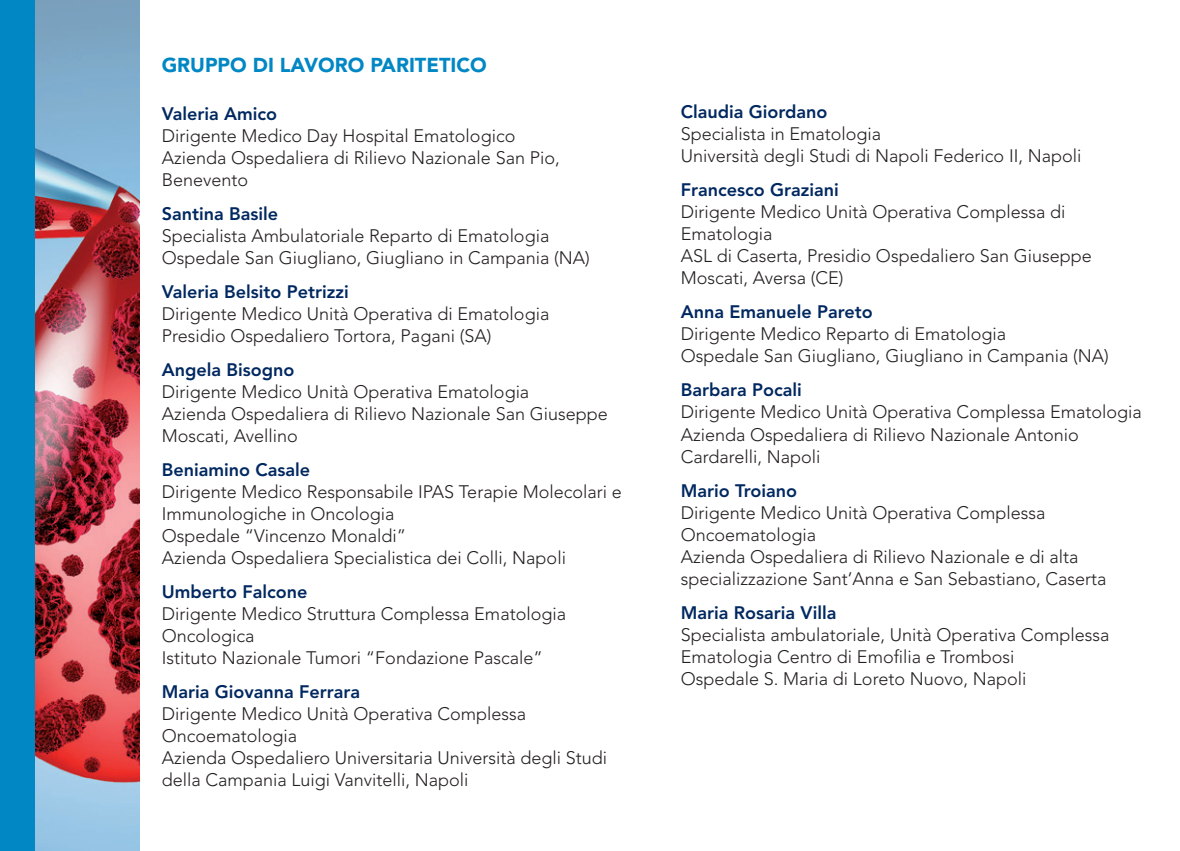
<style>
.page{position:relative;width:1180px;height:851px;background:#fff}
.page>*{position:absolute;margin:0;border:0;box-sizing:border-box;transform-origin:0 0}
.t1{font:900 20px "Avenir LT Std";color:#0087c4}
.t2{font:300 18px/22px "Avenir LT Std";color:#231f20}
.t3{font:800 18px "Avenir LT Std";color:#002860}
</style>
<div class="page">
<img style="left:34px;top:0;width:105px;height:850px">
<div style="left:0;top:0;width:34px;height:850px;background:#0087c4"></div>
<p class="t1" style="left:162px;top:53px;width:326px">GRUPPO DI LAVORO PARITETICO</p>
<p class="t3" style="left:162px;top:103px;width:117px">Valeria Amico</p>
<p class="t2" style="left:162px;top:125px;width:399px">Dirigente Medico Day Hospital Ematologico<br>Azienda Ospedaliera di Rilievo Nazionale San Pio,<br>Benevento</p>
<p class="t3" style="left:162px;top:203px;width:118px">Santina Basile</p>
<p class="t2" style="left:162px;top:225px;width:429px">Specialista Ambulatoriale Reparto di Ematologia<br>Ospedale San Giugliano, Giugliano in Campania (NA)</p>
<p class="t3" style="left:162px;top:281px;width:189px">Valeria Belsito Petrizzi</p>
<p class="t2" style="left:162px;top:303px;width:389px">Dirigente Medico Unità Operativa di Ematologia<br>Presidio Ospedaliero Tortora, Pagani (SA)</p>
<p class="t3" style="left:162px;top:359px;width:134px">Angela Bisogno</p>
<p class="t2" style="left:162px;top:381px;width:447px">Dirigente Medico Unità Operativa Ematologia<br>Azienda Ospedaliera di Rilievo Nazionale San Giuseppe<br>Moscati, Avellino</p>
<p class="t3" style="left:162px;top:459px;width:150px">Beniamino Casale</p>
<p class="t2" style="left:162px;top:481px;width:461px">Dirigente Medico Responsabile IPAS Terapie Molecolari e Immunologiche in Oncologia<br>Ospedale “Vincenzo Monaldi”<br>Azienda Ospedaliera Specialistica dei Colli, Napoli</p>
<p class="t3" style="left:162px;top:581px;width:147px">Umberto Falcone</p>
<p class="t2" style="left:162px;top:603px;width:406px">Dirigente Medico Struttura Complessa Ematologia<br>Oncologica<br>Istituto Nazionale Tumori “Fondazione Pascale”</p>
<p class="t3" style="left:162px;top:681px;width:200px">Maria Giovanna Ferrara</p>
<p class="t2" style="left:162px;top:703px;width:447px">Dirigente Medico Unità Operativa Complessa Oncoematologia<br>Azienda Ospedaliero Universitaria Università degli Studi della Campania Luigi Vanvitelli, Napoli</p>
<p class="t3" style="left:680px;top:101px;width:148px">Claudia Giordano</p>
<p class="t2" style="left:680px;top:123px;width:402px">Specialista in Ematologia<br>Università degli Studi di Napoli Federico II, Napoli</p>
<p class="t3" style="left:680px;top:179px;width:160px">Francesco Graziani</p>
<p class="t2" style="left:680px;top:201px;width:412px">Dirigente Medico Unità Operativa Complessa di<br>Ematologia<br>ASL di Caserta, Presidio Ospedaliero San Giuseppe<br>Moscati, Aversa (CE)</p>
<p class="t3" style="left:680px;top:301px;width:193px">Anna Emanuele Pareto</p>
<p class="t2" style="left:680px;top:323px;width:429px">Dirigente Medico Reparto di Ematologia<br>Ospedale San Giugliano, Giugliano in Campania (NA)</p>
<p class="t3" style="left:680px;top:379px;width:123px">Barbara Pocali</p>
<p class="t2" style="left:680px;top:401px;width:462px">Dirigente Medico Unità Operativa Complessa Ematologia<br>Azienda Ospedaliera di Rilievo Nazionale Antonio<br>Cardarelli, Napoli</p>
<p class="t3" style="left:680px;top:479px;width:118px">Mario Troiano</p>
<p class="t2" style="left:680px;top:501px;width:427px">Dirigente Medico Unità Operativa Complessa Oncoematologia<br>Azienda Ospedaliera di Rilievo Nazionale e di alta specializzazione Sant’Anna e San Sebastiano, Caserta</p>
<p class="t3" style="left:680px;top:601px;width:157px">Maria Rosaria Villa</p>
<p class="t2" style="left:680px;top:623px;width:430px">Specialista ambulatoriale, Unità Operativa Complessa<br>Ematologia Centro di Emofilia e Trombosi<br>Ospedale S. Maria di Loreto Nuovo, Napoli</p>
</div>
